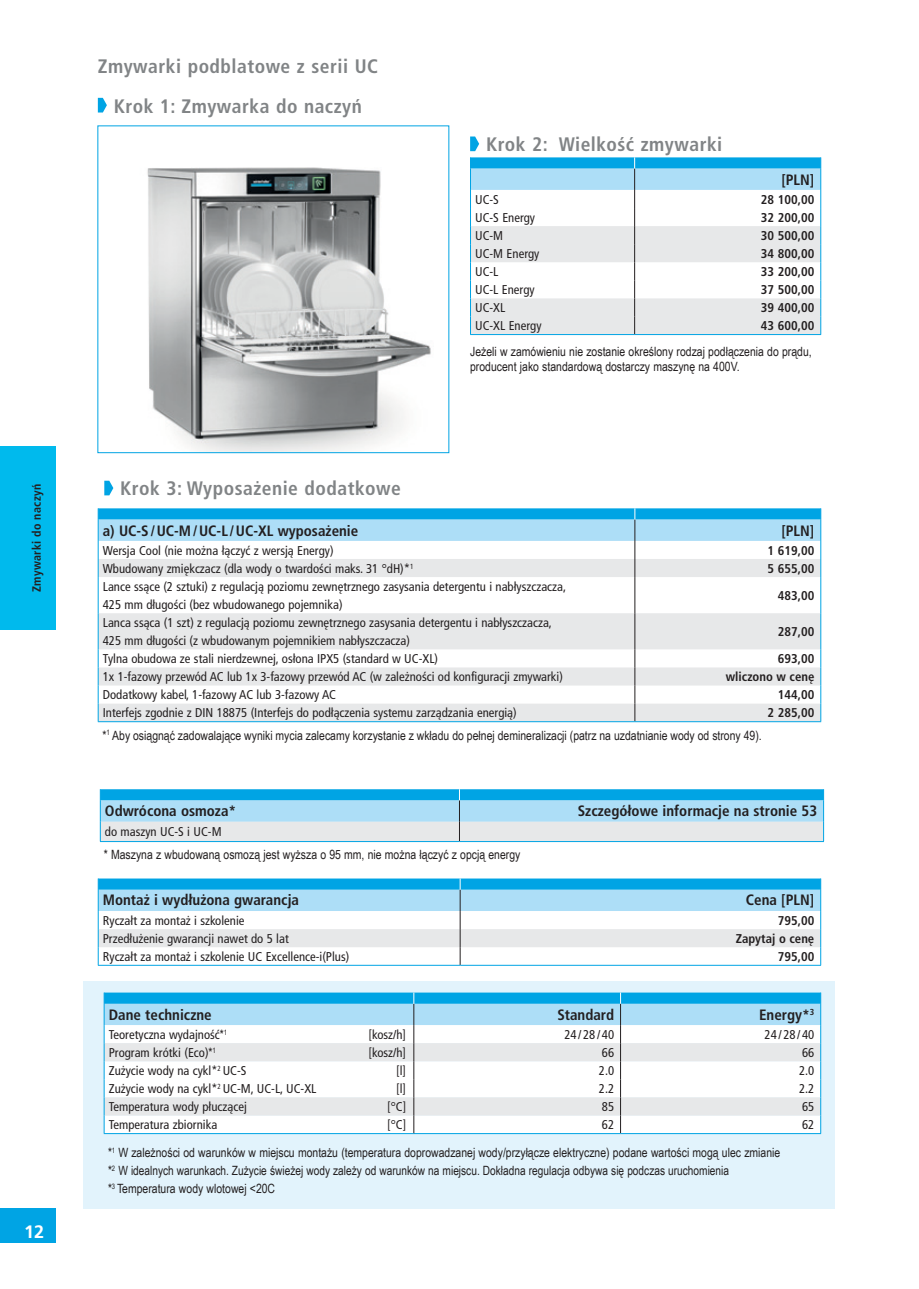
<style>
.page{position:relative;width:919px;height:1289px;background:#fff}
.page>*{position:absolute;margin:0;border:0;box-sizing:border-box;transform-origin:0 0}
.t1{font:700 condensed 19.5px "Frutiger LT Pro";letter-spacing:.025em;color:#818486}
.t2{font:700 18px "Frutiger LT Pro";color:#fff}
.t3{font:700 condensed 15px "Frutiger LT Pro";color:#231f20}
.t4{font:condensed 12.75px/18px "Frutiger LT Pro";color:#231f20}
.t5{font:12.75px/18px "Arial Narrow";color:#231f20}
.t6{font:700 condensed 12.75px "Frutiger LT Pro";color:#231f20}
.t7{font:700 condensed 12px "Frutiger LT Pro";letter-spacing:.025em;color:#231f20}
.s1{font-family:"Arial Narrow";font-stretch:normal}
</style>
<div class="page">
<div style="left:0;top:1208px;width:55px;height:34px;background:#00a4e4"></div>
<div style="left:0;top:446px;width:55px;height:184px;background:#00baed"></div>
<img style="left:147px;top:167px;width:284px;height:284px">
<div style="left:84px;top:980px;width:751px;height:228px;background:#e2f3fc"></div>
<hr style="left:414px;top:1133px;width:206px;height:1px;background:#00a4e4">
<hr style="left:620px;top:1133px;width:201px;height:1px;background:#00a4e4">
<hr style="left:104px;top:1133px;width:310px;height:1px;background:#00a4e4">
<svg style="left:104px;top:992px;width:717px;height:141px;background:#d7ecf5"></svg>
<svg style="left:98px;top:98px;width:9px;height:14px"></svg>
<svg style="left:470px;top:136px;width:9px;height:15px"></svg>
<svg style="left:104px;top:480px;width:9px;height:15px"></svg>
<hr style="left:100px;top:841px;width:359px;height:1px;background:#00a4e4">
<svg style="left:100px;top:789px;width:724px;height:52px;background:#9ed5ed"></svg>
<hr style="left:459px;top:841px;width:364px;height:1px;background:#00a4e4">
<svg style="left:98px;top:878px;width:723px;height:87px"></svg>
<hr style="left:460px;top:964px;width:361px;height:1px;background:#00a4e4">
<hr style="left:634px;top:334px;width:187px;height:1px;background:#00a4e4">
<hr style="left:470px;top:334px;width:164px;height:1px;background:#00a4e4">
<svg style="left:470px;top:157px;width:351px;height:177px"></svg>
<svg style="left:99px;top:577px;width:721px;height:144px"></svg>
<hr style="left:98px;top:577px;width:1px;height:36px;background:#00a4e4">
<svg style="left:98px;top:508px;width:723px;height:69px"></svg>
<hr style="left:634px;top:577px;width:1px;height:36px;background:#231f20">
<hr style="left:820px;top:577px;width:1px;height:36px;background:#00a4e4">
<hr style="left:98px;top:613px;width:1px;height:36px;background:#00a4e4">
<hr style="left:634px;top:613px;width:1px;height:36px;background:#231f20">
<hr style="left:820px;top:613px;width:1px;height:36px;background:#00a4e4">
<svg style="left:98px;top:649px;width:1px;height:72px"></svg>
<svg style="left:634px;top:649px;width:1px;height:72px"></svg>
<svg style="left:820px;top:649px;width:1px;height:72px"></svg>
<hr style="left:98px;top:721px;width:536px;height:1px;background:#00a4e4">
<hr style="left:634px;top:721px;width:187px;height:1px;background:#00a4e4">
<h1 class="t1" style="left:98px;top:55px;width:281px">Zmywarki podblatowe z serii UC</h1>
<h1 class="t1" style="left:114px;top:94px;width:249px">Krok 1: Zmywarka do naczyń</h1>
<h1 class="t1" style="left:486px;top:133px;width:238px">Krok 2: Wielkość zmywarki</h1>
<p class="t3" style="left:781px;top:171px;width:35px">[PLN]</p>
<p class="t4" style="left:475px;top:190px;width:25px">UC-S</p>
<p class="t6" style="left:761px;top:192px;width:55px">28 100,00</p>
<p class="t4" style="left:475px;top:208px;width:62px">UC-S Energy</p>
<p class="t6" style="left:761px;top:210px;width:55px">32 200,00</p>
<p class="t4" style="left:475px;top:226px;width:30px">UC-M</p>
<p class="t6" style="left:761px;top:228px;width:55px">30 500,00</p>
<p class="t4" style="left:475px;top:245px;width:66px">UC-M Energy</p>
<p class="t6" style="left:761px;top:246px;width:55px">34 800,00</p>
<p class="t4" style="left:475px;top:263px;width:25px">UC-L</p>
<p class="t6" style="left:761px;top:264px;width:55px">33 200,00</p>
<p class="t4" style="left:475px;top:281px;width:61px">UC-L Energy</p>
<p class="t6" style="left:761px;top:282px;width:55px">37 500,00</p>
<p class="t4" style="left:475px;top:299px;width:32px">UC-XL</p>
<p class="t6" style="left:761px;top:300px;width:55px">39 400,00</p>
<p class="t4" style="left:475px;top:317px;width:68px">UC-XL Energy</p>
<p class="t6" style="left:761px;top:318px;width:55px">43 600,00</p>
<p class="t5" style="left:470px;top:343px;width:343px;line-height:15px">Jeżeli w zamówieniu nie zostanie określony rodzaj podłączenia do prądu, producent jako standardową dostarczy maszynę na 400V.</p>
<p class="t7" style="left:29px;top:592px;width:109px;rotate:-90deg">Zmywarki do naczyń</p>
<h1 class="t1" style="left:120px;top:477px;width:282px">Krok 3: Wyposażenie dodatkowe</h1>
<p class="t3" style="left:103px;top:522px;width:257px">a) UC-S/UC-M/UC-L /UC-XL wyposażenie</p>
<p class="t3" style="left:781px;top:522px;width:35px">[PLN]</p>
<p class="t4" style="left:103px;top:541px;width:232px">Wersja Cool (nie można łączyć z wersją Energy)</p>
<p class="t6" style="left:767px;top:542px;width:48px">1 619,00</p>
<p class="t4" style="left:103px;top:559px;width:312px">Wbudowany zmiękczacz (dla wody o twardości maks. 31 °dH)*<sup>1</sup></p>
<p class="t6" style="left:767px;top:561px;width:48px">5 655,00</p>
<p class="t4" style="left:103px;top:577px;width:465px">Lance ssące (2 sztuki) z regulacją poziomu zewnętrznego zasysania detergentu i nabłyszczacza,<br>425 mm długości (bez wbudowanego pojemnika)</p>
<p class="t6" style="left:777px;top:588px;width:38px">483,00</p>
<p class="t4" style="left:103px;top:613px;width:450px">Lanca ssąca (1 szt) z regulacją poziomu zewnętrznego zasysania detergentu i nabłyszczacza,<br>425 mm długości (z wbudowanym pojemnikiem nabłyszczacza)</p>
<p class="t6" style="left:777px;top:624px;width:38px">287,00</p>
<p class="t4" style="left:103px;top:650px;width:337px">Tylna obudowa ze stali nierdzewnej, osłona IPX5 (standard w UC-XL)</p>
<p class="t6" style="left:777px;top:651px;width:38px">693,00</p>
<p class="t4" style="left:103px;top:668px;width:461px">1x 1-fazowy przewód AC lub 1x 3-fazowy przewód AC (w zależności od konfiguracji zmywarki)</p>
<p class="t6" style="left:725px;top:669px;width:90px">wliczono w cenę</p>
<p class="t4" style="left:103px;top:686px;width:235px">Dodatkowy kabel, 1-fazowy AC lub 3-fazowy AC</p>
<p class="t6" style="left:777px;top:687px;width:38px">144,00</p>
<p class="t4" style="left:103px;top:704px;width:415px">Interfejs zgodnie z DIN 18875 (Interfejs do podłączenia systemu zarządzania energią)</p>
<p class="t6" style="left:767px;top:705px;width:48px">2 285,00</p>
<p class="t5" style="left:102px;top:725px;width:660px">*<sup>1</sup> Aby osiągnąć zadowalające wyniki mycia zalecamy korzystanie z wkładu do pełnej demineralizacji (patrz na uzdatnianie wody od strony 49).</p>
<p class="t3" style="left:105px;top:802px;width:133px">Odwrócona osmoza*</p>
<p class="t3" style="left:577px;top:802px;width:241px">Szczegółowe informacje na stronie 53</p>
<p class="t4" style="left:105px;top:823px;width:118px">do maszyn UC-S i UC-M</p>
<p class="t5" style="left:104px;top:845px;width:418px">* Maszyna z wbudowaną osmozą jest wyższa o 95 mm, nie można łączyć z opcją energy</p>
<p class="t3" style="left:103px;top:891px;width:198px">Montaż i wydłużona gwarancja</p>
<p class="t3" style="left:745px;top:891px;width:70px">Cena [PLN]</p>
<p class="t4" style="left:103px;top:911px;width:143px">Ryczałt za montaż i szkolenie</p>
<p class="t6" style="left:777px;top:912px;width:38px">795,00</p>
<p class="t4" style="left:103px;top:929px;width:187px">Przedłużenie gwarancji nawet do 5 lat</p>
<p class="t6" style="left:735px;top:931px;width:80px">Zapytaj o cenę</p>
<p class="t4" style="left:103px;top:947px;width:248px">Ryczałt za montaż i szkolenie UC Excellence-i(Plus)</p>
<p class="t6" style="left:777px;top:949px;width:38px">795,00</p>
<p class="t3" style="left:109px;top:1005px;width:104px">Dane techniczne</p>
<p class="t3" style="left:557px;top:1005px;width:58px">Standard</p>
<p class="t3" style="left:759px;top:1005px;width:57px">Energy*<sup>3</sup></p>
<p class="t4" style="left:109px;top:1025px;width:120px">Teoretyczna wydajność<span class="s1">*</span><sup>1</sup></p>
<p class="t4" style="left:368px;top:1025px;width:39px">[kosz/h]</p>
<p class="t4" style="left:564px;top:1025px;width:51px">24/28/40</p>
<p class="t4" style="left:764px;top:1025px;width:51px">24/28/40</p>
<p class="t4" style="left:109px;top:1043px;width:109px">Program krótki (Eco)<span class="s1">*</span><sup>1</sup></p>
<p class="t4" style="left:368px;top:1043px;width:39px">[kosz/h]</p>
<p class="t4" style="left:602px;top:1043px;width:14px">66</p>
<p class="t4" style="left:802px;top:1043px;width:14px">66</p>
<p class="t4" style="left:109px;top:1061px;width:139px">Zużycie wody na cykl*<sup>2</sup> UC-S</p>
<p class="t4" style="left:396px;top:1061px;width:11px">[l]</p>
<p class="t4" style="left:599px;top:1061px;width:17px">2.0</p>
<p class="t4" style="left:799px;top:1061px;width:17px">2.0</p>
<p class="t4" style="left:109px;top:1079px;width:209px">Zużycie wody na cykl*<sup>2</sup> UC-M, UC-L, UC-XL</p>
<p class="t4" style="left:396px;top:1079px;width:11px">[l]</p>
<p class="t4" style="left:599px;top:1079px;width:17px">2.2</p>
<p class="t4" style="left:799px;top:1079px;width:17px">2.2</p>
<p class="t4" style="left:109px;top:1097px;width:139px">Temperatura wody płuczącej</p>
<p class="t4" style="left:387px;top:1097px;width:21px">[°C]</p>
<p class="t4" style="left:602px;top:1097px;width:14px">85</p>
<p class="t4" style="left:802px;top:1097px;width:14px">65</p>
<p class="t4" style="left:109px;top:1115px;width:110px">Temperatura zbiornika</p>
<p class="t4" style="left:387px;top:1115px;width:21px">[°C]</p>
<p class="t4" style="left:602px;top:1115px;width:14px">62</p>
<p class="t4" style="left:802px;top:1115px;width:14px">62</p>
<h2 class="t2" style="left:24px;top:1220px;width:22px">12</h2>
<p class="t5" style="left:108px;top:1143px;width:673px">*<sup>1</sup> W zależności od warunków w miejscu montażu (temperatura doprowadzanej wody/przyłącze elektryczne) podane wartości mogą ulec zmianie *<sup>2</sup> W idealnych warunkach. Zużycie świeżej wody zależy od warunków na miejscu. Dokładna regulacja odbywa się podczas uruchomienia<br>*<sup>3</sup> Temperatura wody wlotowej &lt;20C</p>
</div>
